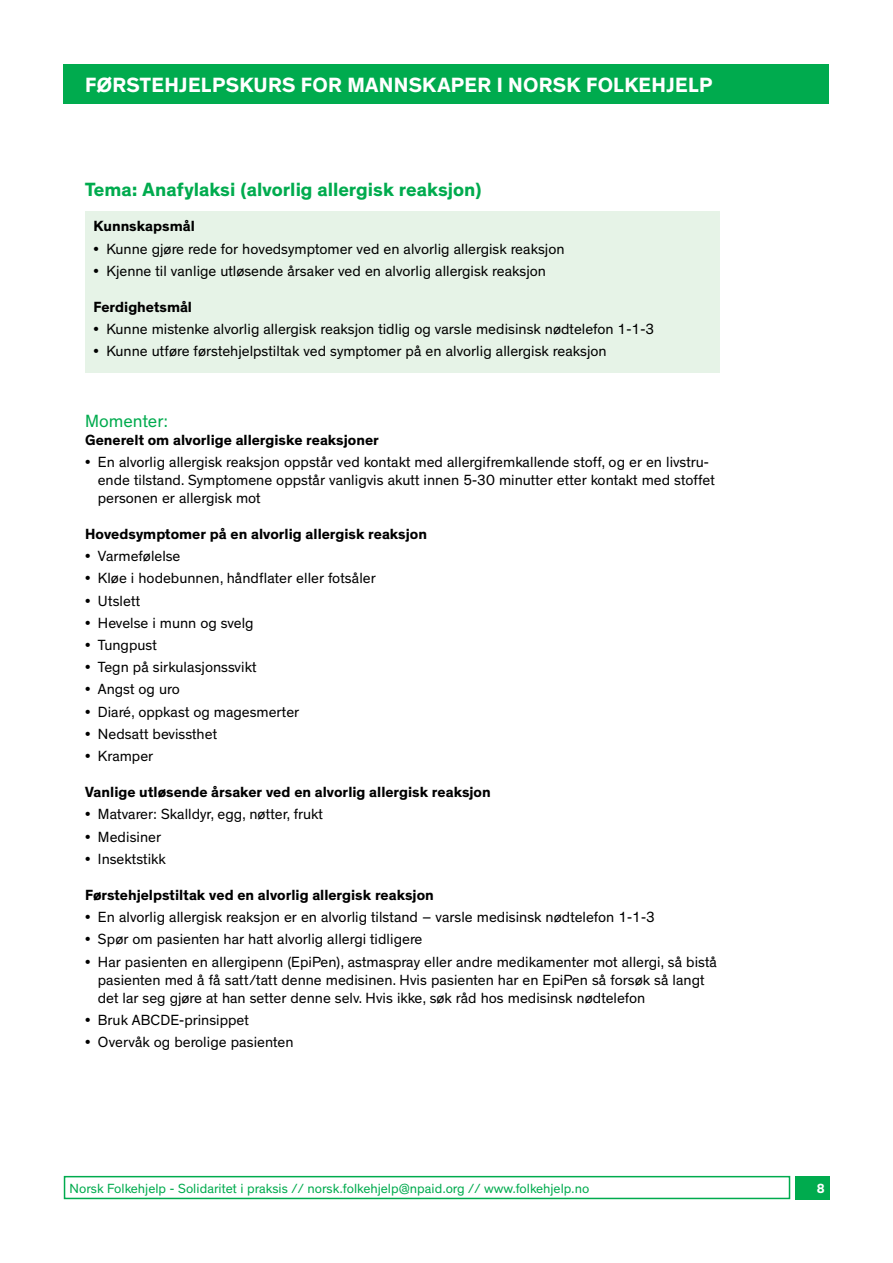
<style>
.page{position:relative;width:893px;height:1263px;background:#fff}
.page>*{position:absolute;margin:0;border:0;box-sizing:border-box;transform-origin:0 0}
.t1{font:700 21px "Theinhardt";letter-spacing:.015em;color:#fff}
.t2{font:700 19.5px "Theinhardt";color:#00ab4e}
.t3{font:18px "Theinhardt";color:#00ab4e}
.t4{font:15px/18px "Theinhardt";color:#000}
.t5{font:700 15px "Theinhardt";color:#000}
.t6{font:13.5px "Theinhardt";color:#00ab4e}
.t7{font:700 13.5px "Theinhardt";color:#fff}
</style>
<div class="page">
<div style="left:64px;top:64px;width:765px;height:40px;background:#00ab4e"></div>
<div style="left:64px;top:1176px;width:726px;height:23px;border:2px solid #00ab4e"></div>
<div style="left:795px;top:1176px;width:34px;height:23px;background:#00ab4e"></div>
<div style="left:85px;top:211px;width:634px;height:161px;background:#e6f3e7"></div>
<h1 class="t1" style="left:85px;top:72px;width:629px">FØRSTEHJELPSKURS FOR MANNSKAPER I NORSK FOLKEHJELP</h1>
<h2 class="t2" style="left:85px;top:178px;width:398px">Tema: Anafylaksi (alvorlig allergisk reaksjon)</h2>
<p class="t5" style="left:94px;top:217px;width:103px">Kunnskapsmål</p>
<p class="t4" style="left:94px;top:240px;width:473px">• Kunne gjøre rede for hovedsymptomer ved en alvorlig allergisk reaksjon</p>
<p class="t4" style="left:94px;top:262px;width:454px">• Kjenne til vanlige utløsende årsaker ved en alvorlig allergisk reaksjon</p>
<p class="t5" style="left:94px;top:298px;width:100px">Ferdighetsmål</p>
<p class="t4" style="left:94px;top:321px;width:562px">• Kunne mistenke alvorlig allergisk reaksjon tidlig og varsle medisinsk nødtelefon 1-1-3</p>
<p class="t4" style="left:94px;top:343px;width:515px">• Kunne utføre førstehjelpstiltak ved symptomer på en alvorlig allergisk reaksjon</p>
<p class="t3" style="left:85px;top:410px;width:85px">Momenter:</p>
<p class="t5" style="left:85px;top:430px;width:295px">Generelt om alvorlige allergiske reaksjoner</p>
<p class="t4" style="left:98px;top:453px;width:618px;text-indent:-13px">• En alvorlig allergisk reaksjon oppstår ved kontakt med allergifremkallende stoff, og er en livstru&shy;ende tilstand. Symptomene oppstår vanligvis akutt innen 5-30 minutter etter kontakt med stoffet personen er allergisk mot</p>
<p class="t5" style="left:85px;top:524px;width:343px">Hovedsymptomer på en alvorlig allergisk reaksjon</p>
<p class="t4" style="left:85px;top:547px;width:97px">• Varmefølelse</p>
<p class="t4" style="left:85px;top:570px;width:292px">• Kløe i hodebunnen, håndflater eller fotsåler</p>
<p class="t4" style="left:85px;top:592px;width:57px">• Utslett</p>
<p class="t4" style="left:85px;top:614px;width:170px">• Hevelse i munn og svelg</p>
<p class="t4" style="left:85px;top:636px;width:73px">• Tungpust</p>
<p class="t4" style="left:85px;top:659px;width:173px">• Tegn på sirkulasjonssvikt</p>
<p class="t4" style="left:85px;top:681px;width:96px">• Angst og uro</p>
<p class="t4" style="left:85px;top:703px;width:216px">• Diaré, oppkast og magesmerter</p>
<p class="t4" style="left:85px;top:725px;width:133px">• Nedsatt bevissthet</p>
<p class="t4" style="left:85px;top:747px;width:70px">• Kramper</p>
<p class="t5" style="left:85px;top:783px;width:407px">Vanlige utløsende årsaker ved en alvorlig allergisk reaksjon</p>
<p class="t4" style="left:85px;top:806px;width:239px">• Matvarer: Skalldyr, egg, nøtter, frukt</p>
<p class="t4" style="left:85px;top:828px;width:77px">• Medisiner</p>
<p class="t4" style="left:85px;top:850px;width:82px">• Insektstikk</p>
<p class="t5" style="left:85px;top:886px;width:350px">Førstehjelpstiltak ved en alvorlig allergisk reaksjon</p>
<p class="t4" style="left:85px;top:908px;width:571px">• En alvorlig allergisk reaksjon er en alvorlig tilstand – varsle medisinsk nødtelefon 1-1-3</p>
<p class="t4" style="left:85px;top:931px;width:339px">• Spør om pasienten har hatt alvorlig allergi tidligere</p>
<p class="t4" style="left:98px;top:953px;width:621px;text-indent:-13px">• Har pasienten en allergipenn (EpiPen), astmaspray eller andre medikamenter mot allergi, så bistå pasienten med å få satt/tatt denne medisinen. Hvis pasienten har en EpiPen så forsøk så langt det lar seg gjøre at han setter denne selv. Hvis ikke, søk råd hos medisinsk nødtelefon</p>
<p class="t4" style="left:85px;top:1011px;width:165px">• Bruk ABCDE-prinsippet</p>
<p class="t4" style="left:85px;top:1033px;width:210px">• Overvåk og berolige pasienten</p>
<p class="t6" style="left:70px;top:1180px;width:521px">Norsk Folkehjelp - Solidaritet i praksis // norsk.folkehjelp@npaid.org // www.folkehjelp.no</p>
<p class="t7" style="left:817px;top:1180px;width:9px">8</p>
</div>
